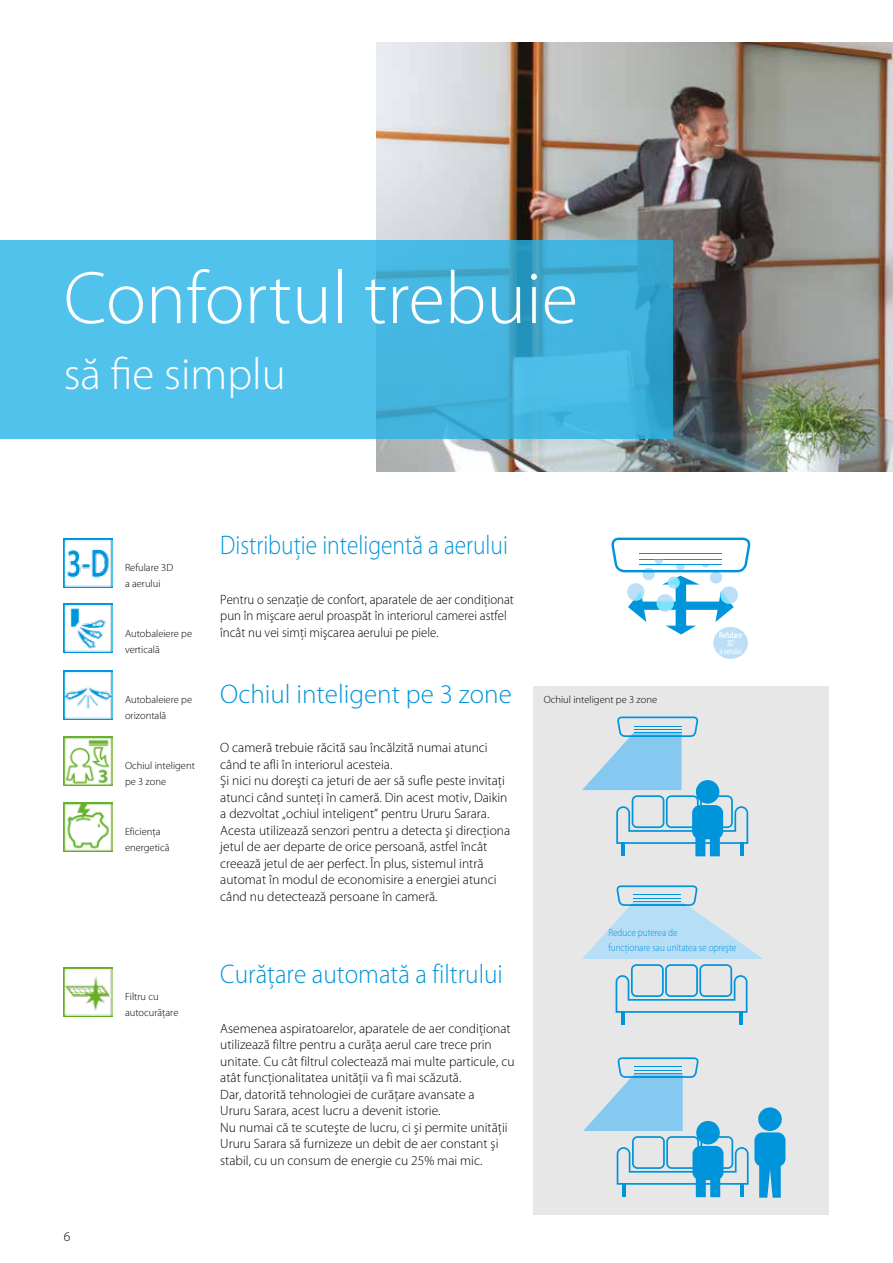
<style>
.page{position:relative;width:893px;height:1263px;background:#fff}
.page>*{position:absolute;margin:0;border:0;box-sizing:border-box;transform-origin:0 0}
.t1{font:300 75px "Myriad Pro";color:#fff}
.t2{font:300 45px "Myriad Pro";color:#fff}
.t3{font:300 27px "Myriad Pro";color:#0095db;scale:.87 1}
.t4{font:300 27px "Myriad Pro";color:#0095db;scale:.94 1}
.t5{font:300 27px "Myriad Pro";color:#0095db}
.t6{font:300 13.5px/16.5px "Myriad Pro";color:#000}
.t7{font:300 13.5px/16.5px "Myriad Pro";color:#000;scale:.95 1}
.t8{font:300 10.5px/16.5px "Myriad Pro";color:#000}
.t9{font:300 10.5px/15.1px "Myriad Pro";color:#0095db;scale:.87 1}
.t10{font:9px/7.8px "Myriad Pro";color:#fff;text-align:center;scale:.7 1}
.t11{font:600 9px "Myriad Pro";color:#fff;scale:.7 1}
</style>
<div class="page">
<div style="left:533px;top:686px;width:296px;height:528px;background:#e7e7e7"></div>
<svg style="left:582px;top:716px;width:166px;height:140px"></svg>
<hr style="left:634px;top:732px;width:48px;height:1px;background:#0095db">
<svg style="left:583px;top:1057px;width:202px;height:141px"></svg>
<hr style="left:634px;top:1073px;width:48px;height:1px;background:#0095db">
<img style="left:64px;top:538px;width:49px;height:49px">
<img style="left:64px;top:604px;width:49px;height:49px">
<img style="left:64px;top:670px;width:49px;height:49px">
<img style="left:64px;top:736px;width:49px;height:49px">
<img style="left:64px;top:802px;width:49px;height:49px">
<img style="left:64px;top:967px;width:49px;height:49px">
<hr style="left:621px;top:1011px;width:3px;height:14px;background:#0095db">
<hr style="left:739px;top:1011px;width:4px;height:14px;background:#0095db">
<svg style="left:582px;top:885px;width:181px;height:128px"></svg>
<hr style="left:633px;top:901px;width:48px;height:1px;background:#0095db">
<img style="left:377px;top:43px;width:516px;height:429px">
<svg style="left:0;top:241px;width:673px;height:198px;background:#49bae4"></svg>
<svg style="left:611px;top:538px;width:139px;height:96px"></svg>
<div style="left:713px;top:627px;width:35px;height:32px;background:#bcdff7;border-radius:50%"></div>
<h1 class="t1" style="left:64px;top:257px;width:516px">Confortul trebuie</h1>
<h2 class="t2" style="left:64px;top:349px;width:223px">să fie simplu</h2>
<p class="t8" style="left:125px;top:559px;width:50px">Refulare 3D a aerului</p>
<p class="t8" style="left:125px;top:625px;width:69px">Autobaleiere pe verticală</p>
<p class="t8" style="left:125px;top:691px;width:69px">Autobaleiere pe orizontală</p>
<p class="t8" style="left:125px;top:757px;width:71px">Ochiul inteligent pe 3 zone</p>
<p class="t8" style="left:125px;top:823px;width:46px">Eficienţa energetică</p>
<h3 class="t3" style="left:220px;top:530px;width:332px">Distribuţie inteligentă a aerului</h3>
<p class="t7" style="left:220px;top:591px;width:311px">Pentru o senzaţie de confort, aparatele de aer condiţionat pun în mişcare aerul proaspăt în interiorul camerei astfel încât nu vei simţi mişcarea aerului pe piele.</p>
<h3 class="t5" style="left:220px;top:679px;width:293px">Ochiul inteligent pe 3 zone</h3>
<p class="t6" style="left:220px;top:739px;width:292px">O cameră trebuie răcită sau încălzită numai atunci când te afli în interiorul acesteia.<br>Şi nici nu doreşti ca jeturi de aer să sufle peste invitaţi atunci când sunteţi în cameră. Din acest motiv, Daikin a dezvoltat „ochiul inteligent” pentru Ururu Sarara.<br>Acesta utilizează senzori pentru a detecta şi direcţiona jetul de aer departe de orice persoană, astfel încât creează jetul de aer perfect. În plus, sistemul intră automat în modul de economisire a energiei atunci când nu detectează persoane în cameră.</p>
<p class="t8" style="left:544px;top:691px;width:115px">Ochiul inteligent pe 3 zone</p>
<p class="t11" style="left:719px;top:629px;width:34px">Refulare</p>
<p class="t10" style="left:719px;top:639px;width:34px">3D<br>a aerului</p>
<p class="t6" style="left:64px;top:1228px;width:8px">6</p>
<p class="t8" style="left:125px;top:988px;width:55px">Filtru cu autocurăţare</p>
<h3 class="t4" style="left:220px;top:959px;width:302px">Curăţare automată a filtrului</h3>
<p class="t6" style="left:220px;top:1020px;width:296px">Asemenea aspiratoarelor, aparatele de aer condiţionat utilizează filtre pentru a curăţa aerul care trece prin unitate. Cu cât filtrul colectează mai multe particule, cu atât funcţionalitatea unităţii va fi mai scăzută.<br>Dar, datorită tehnologiei de curăţare avansate a<br>Ururu Sarara, acest lucru a devenit istorie.<br>Nu numai că te scuteşte de lucru, ci şi permite unităţii Ururu Sarara să furnizeze un debit de aer constant şi stabil, cu un consum de energie cu 25% mai mic.</p>
<p class="t9" style="left:608px;top:925px;width:148px">Reduce puterea de<br>funcţionare sau unitatea se opreşte</p>
</div>
